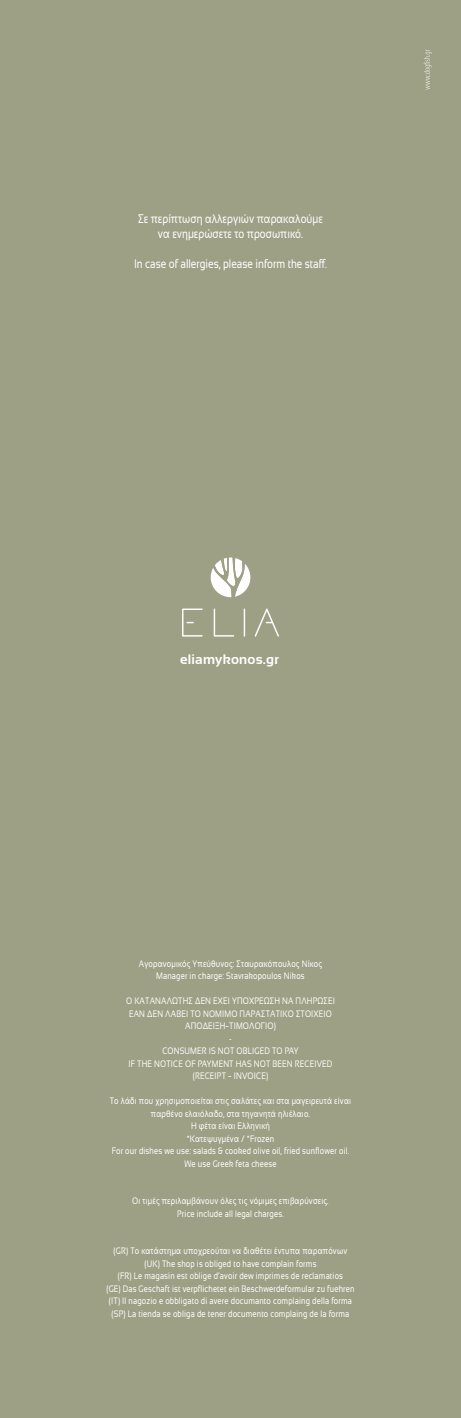
<style>
.page{position:relative;width:461px;height:1418px;background:#fff}
.page>*{position:absolute;margin:0;border:0;box-sizing:border-box;transform-origin:0 0}
.t1{font:700 13.75px "Sansation";letter-spacing:.015em;color:#fff}
.t2{font:12.5px/15px "Sansation";color:#fff;text-align:center;scale:.8 1}
.t3{font:9.38px/12.5px "Sansation";letter-spacing:.02em;color:#fff;text-align:center;scale:.8 1}
</style>
<div class="page">
<div style="left:0;top:0;width:461px;height:1417px;background:#9da085"></div>
<svg style="left:423px;top:50px;width:8px;height:40px"></svg>
<svg style="left:211px;top:557px;width:39px;height:40px"></svg>
<svg style="left:182px;top:608px;width:21px;height:28px"></svg>
<svg style="left:214px;top:608px;width:20px;height:28px"></svg>
<svg style="left:244px;top:608px;width:1px;height:28px"></svg>
<svg style="left:254px;top:608px;width:25px;height:28px"></svg>
<h2 class="t2" style="left:138px;top:211px;width:232px">Σε περίπτωση αλλεργιών παρακαλούμε να ενημερώσετε το προσωπικό.</h2>
<h2 class="t2" style="left:134px;top:256px;width:242px">In case of allergies, please inform the staff.</h2>
<h1 class="t1" style="left:180px;top:651px;width:100px">eliamykonos.gr</h1>
<p class="t3" style="left:139px;top:957px;width:230px">Αγορανομικός Υπεύθυνος: Σταυρακόπουλος Νίκος<br>Manager in charge: Stavrakopoulos Nikos</p>
<p class="t3" style="left:126px;top:994px;width:262px">Ο ΚΑΤΑΝΑΛΩΤΗΣ ΔΕΝ ΕΧΕΙ ΥΠΟΧΡΕΩΣΗ ΝΑ ΠΛΗΡΩΣΕΙ<br>ΕΑΝ ΔΕΝ ΛΑΒΕΙ ΤΟ ΝΟΜΙΜΟ ΠΑΡΑΣΤΑΤΙΚΟ ΣΤΟΙΧΕΙΟ<br>ΑΠΟΔΕΙΞΗ−ΤΙΜΟΛΟΓΙΟ)<br>-<br>CONSUMER IS ΝΟΤ OBLIGED TO PAY<br>IF THE NOTICE OF PAYMENT HAS ΝΟΤ BEEN RECEIVED (RECEIPT − INVOICE)</p>
<p class="t3" style="left:110px;top:1094px;width:303px">Το λάδι που χρησιμοποιείται στις σαλάτες και στα μαγειρευτά είναι παρθένο ελαιόλαδο, στα τηγανητά ηλιέλαιο.<br>Η φέτα είναι Ελληνική<br>*Κατεψυγμένα / *Frozen<br>For our dishes we use: salads &amp; cooked olive oil, fried sunflower oil.<br>We use Greek feta cheese</p>
<p class="t3" style="left:132px;top:1194px;width:247px">Οι τιμές περιλαμβάνουν όλες τις νόμιμες επιβαρύνσεις.<br>Price include all legal charges.</p>
<p class="t3" style="left:106px;top:1244px;width:312px">(GR) Το κατάστημα υποχρεούται να διαθέτει έντυπα παραπόνων (UK) The shop is obliged to have complain forms<br>(FR) Le magasin est oblige d’avoir dew imprimes de reclamatios<br>(GE) Das Geschaft ist verpflichetet ein Beschwerdeformular zu fuehren (IT) Il nagozio e obbligato di avere documanto complaing della forma (SP) La tienda se obliga de tener documento complaing de la forma</p>
</div>
